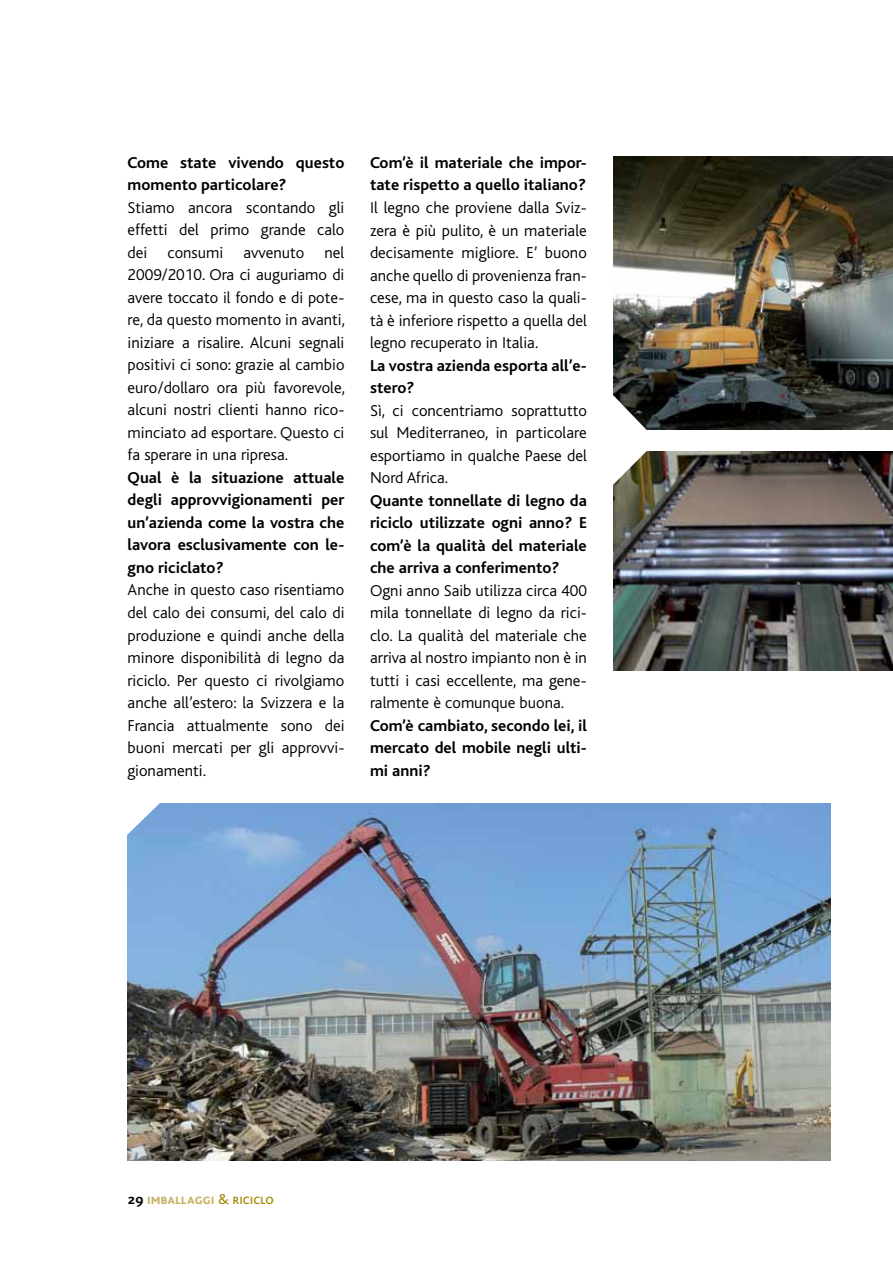
<style>
.page{position:relative;width:893px;height:1263px;background:#fff}
.page>*{position:absolute;margin:0;border:0;box-sizing:border-box;transform-origin:0 0}
.t1{font:300 16.5px/22.5px "Bliss";color:#000;text-align:justify}
.t2{font:700 16.5px/22.5px "Bliss";color:#000}
.t3{font:700 15px "Bliss Caps";color:#c8b165}
.s1{color:#000}
.s2{font-weight:400;color:#a28800}
</style>
<div class="page">
<img style="left:128px;top:803px;width:702px;height:358px">
<svg style="left:127px;top:803px;width:35px;height:33px"></svg>
<img style="left:614px;top:156px;width:279px;height:273px">
<svg style="left:613px;top:394px;width:35px;height:36px"></svg>
<img style="left:614px;top:451px;width:279px;height:219px">
<svg style="left:613px;top:451px;width:34px;height:34px"></svg>
<p class="t2" style="left:128px;top:152px;width:218px">Come state vivendo questo momento particolare?</p>
<p class="t1" style="left:128px;top:196px;width:219px">Stiamo ancora scontando gli effetti del primo grande calo dei consumi avvenuto nel 2009/2010. Ora ci auguriamo di avere toccato il fondo e di pote&shy;re, da questo momento in avanti, iniziare a risalire. Alcuni segnali positivi ci sono: grazie al cambio euro/dollaro ora più favorevole, alcuni nostri clienti hanno rico&shy;minciato ad esportare. Questo ci fa sperare in una ripresa.</p>
<p class="t2" style="left:128px;top:467px;width:218px;text-align:justify">Qual è la situazione attuale degli approvvigionamenti per un’azienda come la vostra che lavora esclusivamente con le&shy;gno riciclato?</p>
<p class="t1" style="left:128px;top:579px;width:218px">Anche in questo caso risentiamo del calo dei consumi, del calo di produzione e quindi anche della minore disponibilità di legno da riciclo. Per questo ci rivolgiamo anche all’estero: la Svizzera e la Francia attualmente sono dei buoni mercati per gli approvvi&shy;gionamenti.</p>
<p class="t2" style="left:370px;top:152px;width:218px">Com’è il materiale che impor&shy;tate rispetto a quello italiano?</p>
<p class="t1" style="left:370px;top:197px;width:218px">Il legno che proviene dalla Sviz&shy;zera è più pulito, è un materiale decisamente migliore. E’ buono anche quello di provenienza fran&shy;cese, ma in questo caso la quali&shy;tà è inferiore rispetto a quella del legno recuperato in Italia.</p>
<p class="t2" style="left:370px;top:354px;width:218px">La vostra azienda esporta all’e&shy;stero?</p>
<p class="t1" style="left:370px;top:399px;width:218px">Sì, ci concentriamo soprattutto sul Mediterraneo, in particolare esportiamo in qualche Paese del Nord Africa.</p>
<p class="t2" style="left:370px;top:489px;width:218px">Quante tonnellate di legno da riciclo utilizzate ogni anno? E com’è la qualità del materiale che arriva a conferimento?</p>
<p class="t1" style="left:370px;top:579px;width:218px">Ogni anno Saib utilizza circa 400 mila tonnellate di legno da rici&shy;clo. La qualità del materiale che arriva al nostro impianto non è in tutti i casi eccellente, ma gene&shy;ralmente è comunque buona.</p>
<p class="t2" style="left:370px;top:714px;width:218px;text-align:justify">Com’è cambiato, secondo lei, il mercato del mobile negli ulti&shy;mi anni?</p>
<p class="t3" style="left:128px;top:1191px;width:148px"><span class="s1">29</span> imballaggi <span class="s2">&amp; riciclo</span></p>
</div>
